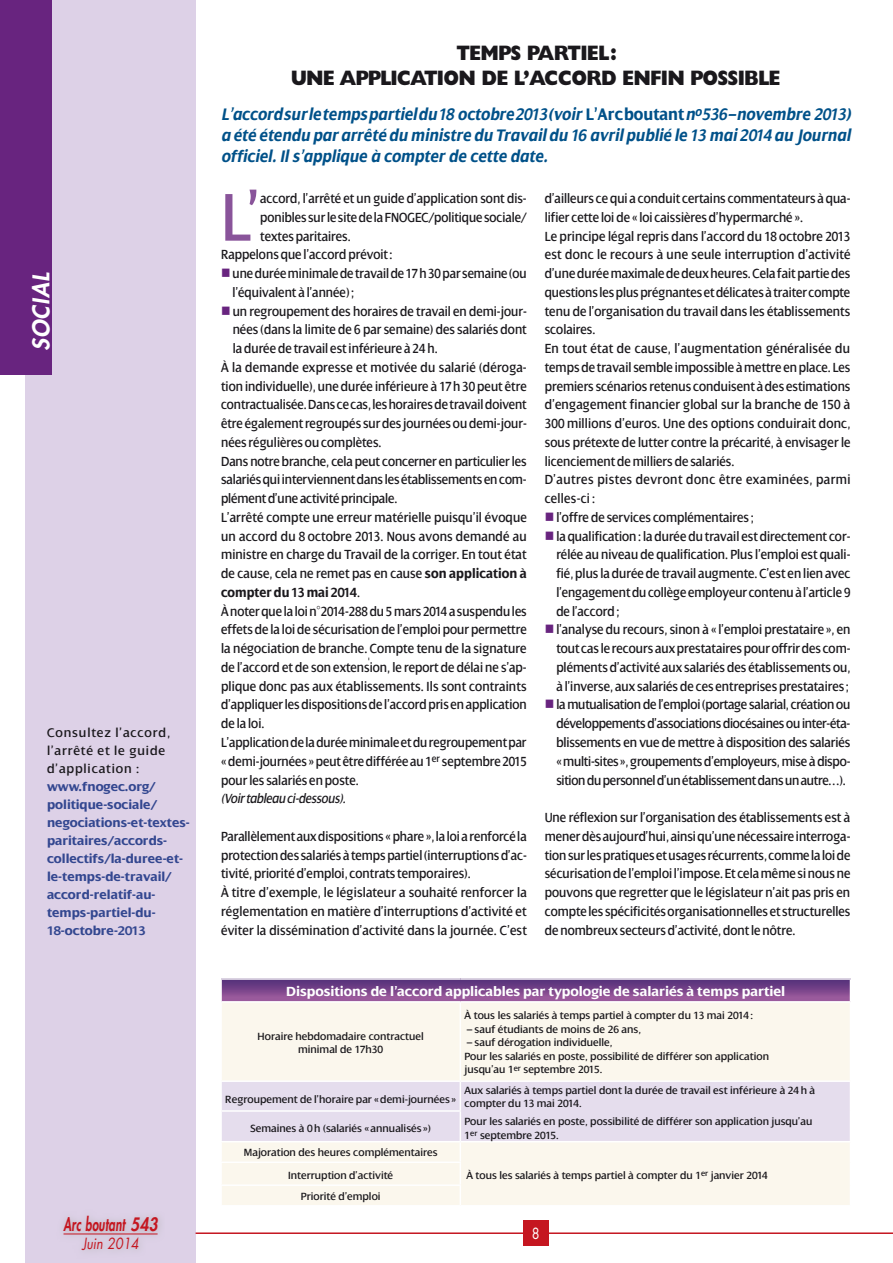
<style>
.page{position:relative;width:893px;height:1263px;background:#fff}
.page>*{position:absolute;margin:0;border:0;box-sizing:border-box;transform-origin:0 0}
.t1{font:72.9px "Dialog";color:#89549a;scale:.9 1}
.t2{font:italic 800 22.5px "Futura CE";color:#fff}
.t3{font:800 21px/25.2px "Gill Sans";letter-spacing:-.04em;color:#1a181c;scale:.9 1}
.t4{font:italic 700 18px/21px "Dialog";color:#005189;text-align:justify;scale:.9 1}
.t5{font:italic 800 18px "Futura CE";letter-spacing:.02em;color:#c51620;scale:.65 1}
.t6{font:italic 15px "Futura CE";color:#c51620;scale:.85 1}
.t7{font:15px "Futura";color:#fff;scale:.85 1}
.t8{font:14.25px/18.8px "Dialog";color:#1a181c;text-align:justify;scale:.9 1}
.t9{font:14.25px/18.8px "Dialog";color:#1a181c;scale:.89 1}
.t10{font:14.25px "Dialog";color:#1a181c;scale:.91 1}
.t11{font:700 14.25px "Dialog";color:#fff}
.t12{font:italic 14.25px "Dialog";letter-spacing:-.01em;color:#1a181c;scale:.9 1}
.t13{font:700 14.25px "Dialog";color:#1a181c;scale:.9 1}
.t14{font:700 13.5px/18px "Dialog";color:#334790}
.t15{font:13.5px/18px "Dialog";letter-spacing:.06em;color:#1a181c}
.t16{font:11.25px/13.5px "Dialog";color:#1a181c;text-align:center}
.s1{font-style:normal}
.s2{color:#68247f}
.s3{font-weight:700}
.s4{font-weight:400}
</style>
<div class="page">
<div style="left:26px;top:0;width:170px;height:1263px;background:#ddd1e7"></div>
<div style="left:0;top:0;width:51px;height:374px;background:#68247f"></div>
<hr style="left:196px;top:1232px;width:697px;height:2px;background:#c51620">
<div style="left:523px;top:1220px;width:26px;height:26px;background:#c51620"></div>
<svg style="left:63px;top:1217px;width:97px;height:33px;fill:#d4cadc"></svg>
<hr style="left:64px;top:1233px;width:94px;height:1px;background:#c51620">
<svg style="left:222px;top:980px;width:628px;height:21px;background:#7b468c"></svg>
<div style="left:222px;top:1003px;width:628px;height:77px;background:#fbf7ed"></div>
<hr style="left:460px;top:1002px;width:1px;height:78px;background:#fff">
<svg style="left:222px;top:1082px;width:628px;height:123px;background:#f0eaed"></svg>
<h2 class="t2" style="left:25px;top:351px;width:81px;rotate:-90deg">SOCIAL</h2>
<p class="t15" style="left:47px;top:724px;width:125px">Consultez l’accord, l’arrêté et le guide d’application :</p>
<p class="t14" style="left:47px;top:778px;width:144px">www.fnogec.org/ politique-sociale/ negociations-et-textes&shy;paritaires/accords&shy;collectifs/la-duree-et&shy;le-temps-de-travail/ accord-relatif-au&shy;temps-partiel-du-<br>18-octobre-2013</p>
<p class="t5" style="left:63px;top:1212px;width:147px">Arc boutant 543</p>
<p class="t6" style="left:82px;top:1234px;width:68px">Juin 2014</p>
<h3 class="t3" style="left:291px;top:40px;width:364px;text-indent:165px">TEMPS PARTIEL :<br>UNE APPLICATION DE L’ACC</h3>
<h3 class="t3" style="left:571px;top:65px;width:234px">ORD ENFIN POSSIBLE</h3>
<p class="t4" style="left:221px;top:103px;width:701px">L’accordsurletempspartieldu18 octobre2013(voir <span class="s1">L’Arc boutant</span>n<sup>o</sup>536–novembre 2013) a été étendu par arrêté du ministre du Travail du 16 avril publié le 13 mai 2014 au Journal officiel. Il s’applique à compter de cette date.</p>
<h1 class="t1" style="left:221px;top:178px;width:45px">L’</h1>
<p class="t8" style="left:260px;top:189px;width:298px">accord, l’arrêté et un guide d’application sont dis-</p>
<p class="t8" style="left:545px;top:189px;width:341px;text-align:left">d’ailleurs ce qui a conduit certains commentateurs à qua&shy;lifier cette loi de « loi caissières d’hypermarché ».<br>Le principe légal repris dans l’accord du 18 octobre 2013 est donc le recours à une seule interruption d’activité d’une durée maximale de deux heures. Cela fait partie des questions les plus prégnantes et délicates à traiter compte tenu de l’organisation du travail dans les établissements scolaires.<br>En tout état de cause, l’augmentation généralisée du temps de travail semble impossible à mettre en place. Les premiers scénarios retenus conduisent à des estimations d’engagement financier global sur la branche de 150 à 300 millions d’euros. Une des options conduirait donc, sous prétexte de lutter contre la précarité, à envisager le licenciement de milliers de salariés.<br>D’autres pistes devront donc être examinées, parmi celles-ci :</p>
<p class="t8" style="left:545px;top:508px;width:234px"><span class="s2">■</span> l’offre de services complémentaires ;</p>
<p class="t8" style="left:556px;top:527px;width:328px;text-indent:-12px"><span class="s2">■</span> la qualification: la durée du travail est directement cor&shy;rélée au niveau de qualification. Plus l’emploi est quali&shy;fié, plus la durée de travail augmente. C’est en lien avec l’engagement du collège employeur contenu à l’article 9 de l’accord;</p>
<p class="t8" style="left:556px;top:621px;width:328px;text-indent:-12px"><span class="s2">■</span> l’analyse du recours, sinon à « l’emploi prestataire », en tout cas le recours aux prestataires pour offrir des com&shy;pléments d’activité aux salariés des établissements ou, à l’inverse, aux salariés de ces entreprises prestataires ;</p>
<p class="t8" style="left:556px;top:696px;width:328px;text-indent:-12px"><span class="s2">■</span> la mutualisation de l’emploi (portage salarial, création ou développements d’associations diocésaines ou inter-éta&shy;blissements en vue de mettre à disposition des salariés «multi-sites », groupements d’employeurs, mise à dispo&shy;sition du personnel d’un établissement dans un autre…).</p>
<p class="t8" style="left:545px;top:808px;width:341px">Une réflexion sur l’organisation des établissements est à mener dès aujourd’hui, ainsi qu’une nécessaire interroga&shy;tion sur les pratiques et usages récurrents, comme la loi de sécurisation de l’emploi l’impose. Et cela même si nous ne pouvons que regretter que le législateur n’ait pas pris en compte les spécificités organisationnelles et structurelles de nombreux secteurs d’activité, dont le nôtre.</p>
<p class="t9" style="left:260px;top:208px;width:301px">ponibles sur le site de la FNOGEC/politique sociale/</p>
<p class="t8" style="left:260px;top:227px;width:102px">textes paritaires.</p>
<p class="t8" style="left:221px;top:246px;width:192px">Rappelons que l’accord prévoit:</p>
<p class="t9" style="left:233px;top:264px;width:332px;text-indent:-12px"><span class="s2">■</span> une durée minimale de travail de 17h30 par semaine (ou l’équivalent à l’année);</p>
<p class="t8" style="left:221px;top:302px;width:341px"><span class="s2">■</span> un regroupement des horaires de travail en demi-jour-</p>
<p class="t8" style="left:233px;top:321px;width:328px">nées (dans la limite de 6 par semaine) des salariés dont</p>
<p class="t8" style="left:233px;top:339px;width:229px">la durée de travail est inférieure à 24 h.</p>
<p class="t10" style="left:221px;top:360px;width:337px">À la demande expresse et motivée du salarié (déroga-</p>
<p class="t8" style="left:221px;top:377px;width:341px">tion individuelle), une durée inférieure à 17h30 peut être</p>
<p class="t9" style="left:221px;top:396px;width:345px">contractualisée. Dans ce cas, les horaires de travail doivent</p>
<p class="t8" style="left:221px;top:414px;width:341px">être également regroupés sur des journées ou demi-jour-</p>
<p class="t8" style="left:221px;top:433px;width:180px">nées régulières ou complètes.</p>
<p class="t8" style="left:221px;top:452px;width:341px">Dans notre branche, cela peut concerner en particulier les</p>
<p class="t8" style="left:221px;top:471px;width:341px">salariés qui interviennent dans les établissements en com-</p>
<p class="t8" style="left:221px;top:489px;width:197px">plément d’une activité principale.</p>
<p class="t10" style="left:221px;top:510px;width:338px">L’arrêté compte une erreur matérielle puisqu’il évoque</p>
<p class="t10" style="left:221px;top:528px;width:337px">un accord du 8 octobre 2013. Nous avons demandé au</p>
<p class="t10" style="left:221px;top:547px;width:337px">ministre en charge du Travail de la corriger. En tout état</p>
<p class="t10" style="left:221px;top:566px;width:337px">de cause, cela ne remet pas en cause <span class="s3">son application à</span></p>
<p class="t13" style="left:221px;top:585px;width:156px">compter du 13 mai 2014<span class="s4">.</span></p>
<p class="t8" style="left:221px;top:602px;width:341px">À noter que la loi n°2014-288 du 5 mars 2014 a suspendu les</p>
<p class="t8" style="left:221px;top:621px;width:341px">effets de la loi de sécurisation de l’emploi pour permettre</p>
<p class="t10" style="left:221px;top:641px;width:337px">la négociation de branche. Compte tenu de la signature</p>
<p class="t8" style="left:221px;top:658px;width:341px">de l’accord et de son extension, le report de délai ne s’ap-</p>
<p class="t10" style="left:221px;top:678px;width:337px">plique donc pas aux établissements. Ils sont contraints</p>
<p class="t8" style="left:221px;top:696px;width:341px">d’appliquer les dispositions de l’accord pris en application</p>
<p class="t8" style="left:221px;top:714px;width:50px">de la loi.</p>
<p class="t9" style="left:221px;top:733px;width:345px">L’application de la durée minimale et du regroupement par</p>
<p class="t8" style="left:221px;top:752px;width:341px">« demi-journées » peut être différée au 1<sup>er</sup> septembre 2015</p>
<p class="t8" style="left:221px;top:771px;width:154px">pour les salariés en poste.</p>
<p class="t12" style="left:221px;top:791px;width:140px">(Voir tableau ci-dessous).</p>
<p class="t9" style="left:221px;top:827px;width:345px">Parallèlement aux dispositions « phare », la loi a renforcé la protection des salariés à temps partiel (interruptions d’ac&shy;tivité, priorité d’emploi, contrats temporaires).<br>À titre d’exemple, le législateur a souhaité renforcer la réglementation en matière d’interruptions d’activité et éviter la dissémination d’activité dans la journée. C’est</p>
<p class="t11" style="left:286px;top:983px;width:501px">Dispositions de l’accord applicables par typologie de salariés à temps partiel</p>
<p class="t16" style="left:258px;top:1029px;width:168px">Horaire hebdomadaire contractuel minimal de 17h30</p>
<p class="t16" style="left:465px;top:1009px;width:290px">À tous les salariés à temps partiel à compter du 13 mai 2014 :</p>
<p class="t16" style="left:467px;top:1022px;width:175px">– sauf étudiants de moins de 26 ans,</p>
<p class="t16" style="left:465px;top:1036px;width:306px;text-align:left">– sauf dérogation individuelle,<br>Pour les salariés en poste, possibilité de différer son application jusqu’au 1<sup>er</sup> septembre 2015.</p>
<p class="t16" style="left:225px;top:1093px;width:232px">Regroupement de l’horaire par «demi-journées »</p>
<p class="t16" style="left:465px;top:1084px;width:352px;text-align:left">Aux salariés à temps partiel dont la durée de travail est inférieure à 24h à compter du 13 mai 2014.</p>
<p class="t16" style="left:465px;top:1115px;width:349px;text-align:left">Pour les salariés en poste, possibilité de différer son application jusqu’au<br>1<sup>er</sup> septembre 2015.</p>
<p class="t16" style="left:244px;top:1117px;width:195px;line-height:23.9px">Semaines à 0h (salariés « annualisés »)<br>Majoration des heures complémentaires</p>
<p class="t16" style="left:288px;top:1165px;width:107px;line-height:20.5px">Interruption d’activité<br>Priorité d’emploi</p>
<p class="t16" style="left:466px;top:1168px;width:303px">À tous les salariés à temps partiel à compter du 1<sup>er</sup> janvier 2014</p>
<p class="t7" style="left:532px;top:1224px;width:11px">8</p>
</div>
